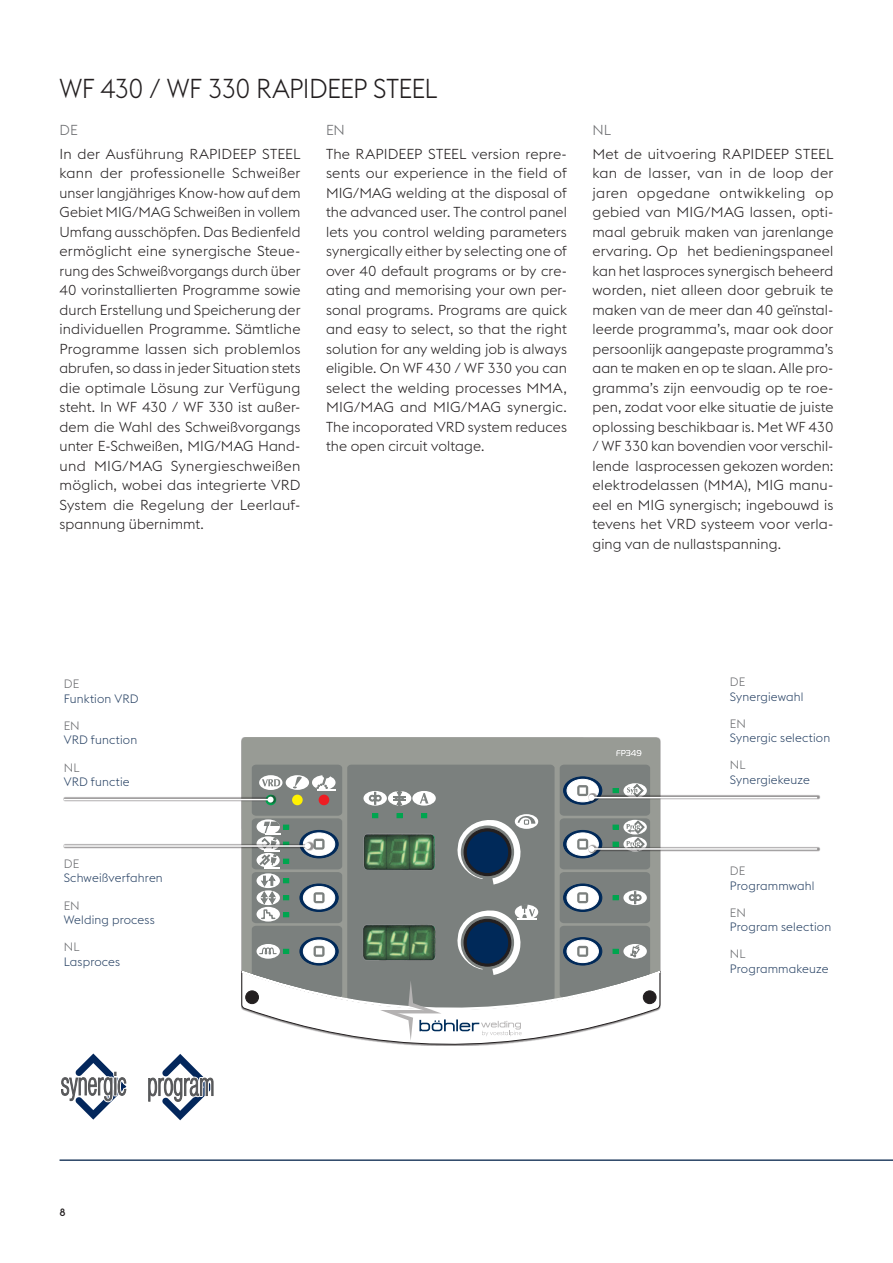
<style>
.page{position:relative;width:893px;height:1263px;background:#fff}
.page>*{position:absolute;margin:0;border:0;box-sizing:border-box;transform-origin:0 0}
.HL-2_single_column{font:300 27px "voestalpine";letter-spacing:-.03em;color:#231f20;scale:.94 1}
.Copy_9_5_13_NL{font:300 14.25px/19.5px "voestalpine";letter-spacing:.01em;color:#231f20;text-align:justify}
.Copy_9_5_13_DE{font:300 14.25px/19.5px "voestalpine";letter-spacing:.015em;color:#231f20;text-align:justify}
.Copy_9_5_13_EN{font:300 14.25px/19.5px "voestalpine";letter-spacing:.01em;color:#231f20;text-align:justify}
.HL-2_single_column-2{font:300 14.25px "voestalpine";color:#6c6d70}
.t1{font:300 12px "voestalpine";letter-spacing:.015em;color:#284264}
.Caption_language{font:300 12px "voestalpine";letter-spacing:.01em;color:#6c6d70}
.t2{font:500 10.5px "voestalpine";color:#231f20}
</style>
<div class="page">
<hr style="left:60px;top:1159px;width:833px;height:2px;background:#284264">
<div style="left:242px;top:737px;width:418px;height:28px;background:#989b95"></div>
<svg style="left:616px;top:750px;width:25px;height:6px"></svg>
<svg style="left:61px;top:1053px;width:66px;height:67px"></svg>
<svg style="left:148px;top:1054px;width:66px;height:66px"></svg>
<div style="left:588px;top:793px;width:232px;height:9px;background:#231f20;opacity:.5"></div>
<hr style="left:591px;top:797px;width:226px;height:1px;background:#fff">
<div style="left:588px;top:844px;width:232px;height:10px;background:#231f20;opacity:.5"></div>
<hr style="left:591px;top:848px;width:226px;height:2px;background:#fff">
<div style="left:63px;top:795px;width:214px;height:9px;background:#231f20;opacity:.5"></div>
<hr style="left:64px;top:799px;width:207px;height:1px;background:#fff">
<div style="left:63px;top:841px;width:251px;height:10px;background:#231f20;opacity:.5"></div>
<hr style="left:64px;top:845px;width:244px;height:2px;background:#fff">
<svg style="left:240px;top:765px;width:422px;height:281px"></svg>
<p class="HL-2_single_column" style="left:60px;top:73px;width:403px">WF 430 / WF 330 RAPIDEEP STEEL</p>
<p class="HL-2_single_column-2" style="left:60px;top:122px;width:20px">DE</p>
<p class="Copy_9_5_13_DE" style="left:60px;top:144px;width:242px">In der Ausführung RAPIDEEP STEEL kann der professionelle Schweißer unser langjähriges Know-how auf dem Gebiet MIG/MAG Schweißen in vollem Umfang ausschöpfen. Das Bedienfeld ermöglicht eine synergische Steue&shy;rung des Schweißvorgangs durch über 40 vorinstallierten Programme sowie durch Erstellung und Speicherung der individuellen Programme. Sämtliche Programme lassen sich problemlos abrufen, so dass in jeder Situation stets die optimale Lösung zur Verfügung steht. In WF 430 / WF 330 ist außer&shy;dem die Wahl des Schweißvorgangs unter E-Schweißen, MIG/MAG Hand&shy;und MIG/MAG Synergieschweißen möglich, wobei das integrierte VRD System die Regelung der Leerlauf&shy;spannung übernimmt.</p>
<p class="HL-2_single_column-2" style="left:326px;top:122px;width:20px">EN</p>
<p class="Copy_9_5_13_EN" style="left:326px;top:144px;width:242px">The RAPIDEEP STEEL version repre&shy;sents our experience in the field of MIG/MAG welding at the disposal of the advanced user. The control panel lets you control welding parameters synergically either by selecting one of over 40 default programs or by cre&shy;ating and memorising your own per&shy;sonal programs. Programs are quick and easy to select, so that the right solution for any welding job is always eligible. On WF 430 / WF 330 you can select the welding processes MMA, MIG/MAG and MIG/MAG synergic.<br>The incoporated VRD system reduces the open circuit voltage.</p>
<p class="HL-2_single_column-2" style="left:592px;top:122px;width:20px">NL</p>
<p class="Copy_9_5_13_NL" style="left:592px;top:144px;width:242px">Met de uitvoering RAPIDEEP STEEL kan de lasser, van in de loop der jaren opgedane ontwikkeling op gebied van MIG/MAG lassen, opti&shy;maal gebruik maken van jarenlange ervaring. Op het bedieningspaneel kan het lasproces synergisch beheerd worden, niet alleen door gebruik te maken van de meer dan 40 geïnstal&shy;leerde programma’s, maar ook door persoonlijk aangepaste programma’s aan te maken en op te slaan. Alle pro&shy;gramma’s zijn eenvoudig op te roe&shy;pen, zodat voor elke situatie de juiste oplossing beschikbaar is. Met WF 430 / WF 330 kan bovendien voor verschil&shy;lende lasprocessen gekozen worden: elektrodelassen (MMA), MIG manu&shy;eel en MIG synergisch; ingebouwd is tevens het VRD systeem voor verla&shy;ging van de nullastspanning.</p>
<p class="Caption_language" style="left:64px;top:677px;width:17px">DE</p>
<p class="t1" style="left:64px;top:692px;width:76px">Funktion VRD</p>
<p class="Caption_language" style="left:64px;top:719px;width:18px">EN</p>
<p class="t1" style="left:64px;top:733px;width:75px">VRD function</p>
<p class="Caption_language" style="left:64px;top:760px;width:17px">NL</p>
<p class="t1" style="left:64px;top:775px;width:67px">VRD functie</p>
<p class="Caption_language" style="left:64px;top:857px;width:17px">DE</p>
<p class="t1" style="left:64px;top:871px;width:101px">Schweißverfahren</p>
<p class="Caption_language" style="left:64px;top:898px;width:18px">EN</p>
<p class="t1" style="left:64px;top:913px;width:92px">Welding process</p>
<p class="Caption_language" style="left:64px;top:940px;width:17px">NL</p>
<p class="t1" style="left:64px;top:954px;width:58px">Lasproces</p>
<p class="Caption_language" style="left:730px;top:675px;width:17px">DE</p>
<p class="t1" style="left:730px;top:689px;width:75px">Synergiewahl</p>
<p class="Caption_language" style="left:730px;top:716px;width:18px">EN</p>
<p class="t1" style="left:730px;top:731px;width:102px">Synergic selection</p>
<p class="Caption_language" style="left:730px;top:758px;width:17px">NL</p>
<p class="t1" style="left:730px;top:772px;width:81px">Synergiekeuze</p>
<p class="Caption_language" style="left:730px;top:864px;width:17px">DE</p>
<p class="t1" style="left:730px;top:878px;width:86px">Programmwahl</p>
<p class="Caption_language" style="left:730px;top:906px;width:18px">EN</p>
<p class="t1" style="left:730px;top:920px;width:103px">Program selection</p>
<p class="Caption_language" style="left:730px;top:947px;width:17px">NL</p>
<p class="t1" style="left:730px;top:962px;width:100px">Programmakeuze</p>
<p class="t2" style="left:60px;top:1206px;width:8px">8</p>
</div>
